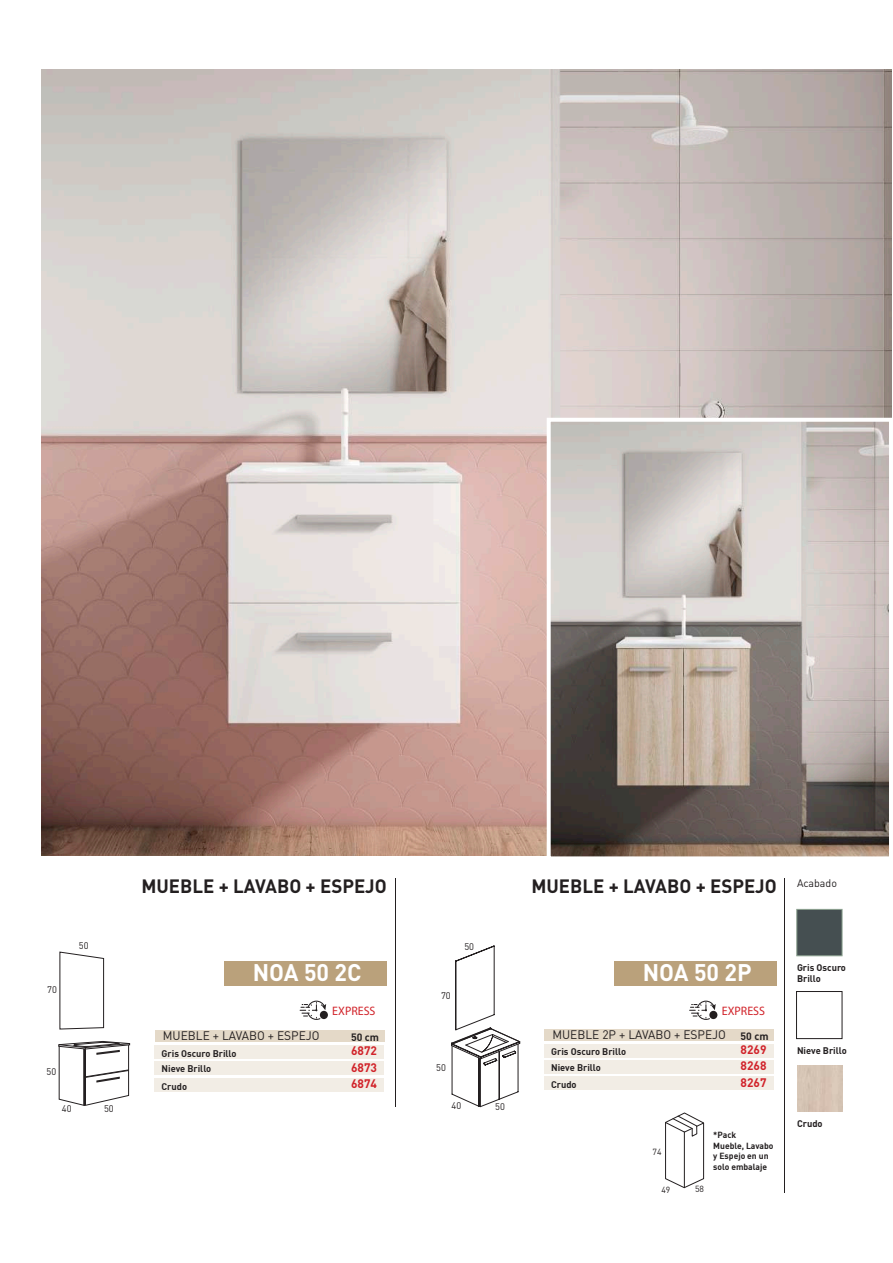
<style>
.page{position:relative;width:893px;height:1263px;background:#fff}
.page>*{position:absolute;margin:0;border:0;box-sizing:border-box;transform-origin:0 0}
.t1{font:700 23.7px "DIN Pro";color:#fff}
.t2{font:700 19.05px "DIN Pro";color:#231f20}
.t3{font:12.3px "DIN Pro";color:#231f20}
.t4{font:700 12.3px/16.4px "DIN Pro";color:#d1232a;text-align:justify}
.t5{font:12.3px "Myriad Pro";color:#d1232a}
.t6{font:10.95px "DIN Pro";color:#231f20}
.t7{font:700 10.5px "DIN";color:#231f20}
.t8{font:700 9.6px/15.8px "DIN";color:#231f20}
.t9{font:700 9.6px/10.9px "DIN Pro";color:#231f20}
.t10{font:9.6px "DIN Pro";color:#231f20}
.t11{font:8.85px "DIN Pro";color:#231f20}
.t12{font:700 8.7px/10.5px "DIN";color:#231f20}
</style>
<div class="page">
<img style="left:42px;top:70px;width:849px;height:785px">
<img style="left:552px;top:423px;width:336px;height:432px">
<div style="left:547px;top:418px;width:346px;height:442px;border:4px solid #fff"></div>
<div style="left:796px;top:991px;width:46px;height:48px;border:1px solid #231f20"></div>
<div style="left:797px;top:909px;width:45px;height:47px;background:#454f51;border:1px solid #899f8d"></div>
<hr style="left:785px;top:878px;width:1px;height:315px;background:#231f20">
<hr style="left:395px;top:878px;width:1px;height:229px;background:#231f20">
<svg style="left:300px;top:1001px;width:26px;height:19px"></svg>
<div style="left:320px;top:1011px;width:8px;height:8px;background:#231f20;border-radius:50%"></div>
<svg style="left:60px;top:952px;width:44px;height:77px"></svg>
<svg style="left:59px;top:1041px;width:71px;height:65px"></svg>
<div style="left:225px;top:961px;width:162px;height:25px;background:#baa17b"></div>
<div style="left:155px;top:1061px;width:229px;height:14px;background:#f2ede5"></div>
<div style="left:155px;top:1078px;width:229px;height:13px;background:#f2ede5"></div>
<div style="left:155px;top:1045px;width:229px;height:14px;background:#f2ede5"></div>
<div style="left:155px;top:1030px;width:229px;height:12px;background:#e4d9c8"></div>
<svg style="left:665px;top:1112px;width:39px;height:76px"></svg>
<svg style="left:689px;top:1001px;width:27px;height:19px"></svg>
<div style="left:709px;top:1011px;width:8px;height:8px;background:#231f20;border-radius:50%"></div>
<div style="left:615px;top:961px;width:162px;height:25px;background:#baa17b"></div>
<div style="left:544px;top:1060px;width:230px;height:14px;background:#f2ede5"></div>
<div style="left:544px;top:1076px;width:230px;height:14px;background:#f2ede5"></div>
<div style="left:544px;top:1044px;width:230px;height:13px;background:#f2ede5"></div>
<div style="left:545px;top:1029px;width:229px;height:12px;background:#e4d9c8"></div>
<svg style="left:451px;top:946px;width:70px;height:161px"></svg>
<div style="left:797px;top:1065px;width:45px;height:47px;background:#d6c4b4"></div>
<p class="t10" style="left:47px;top:982px;width:11px">70</p>
<p class="t10" style="left:79px;top:939px;width:11px">50</p>
<p class="t10" style="left:47px;top:1065px;width:11px">50</p>
<p class="t10" style="left:62px;top:1102px;width:11px">40</p>
<p class="t10" style="left:104px;top:1102px;width:11px">50</p>
<h2 class="t2" style="left:141px;top:873px;width:247px">MUEBLE + LAVABO + ESPEJO</h2>
<h1 class="t1" style="left:253px;top:957px;width:110px">NOA 50 2C</h1>
<p class="t3" style="left:163px;top:1027px;width:158px">MUEBLE + LAVABO + ESPEJO</p>
<p class="t8" style="left:162px;top:1045px;width:76px">Gris Oscuro Brillo<br>Nieve Brillo</p>
<p class="t8" style="left:162px;top:1078px;width:27px">Crudo</p>
<p class="t5" style="left:332px;top:1003px;width:45px">EXPRESS</p>
<p class="t7" style="left:351px;top:1031px;width:30px">50 cm</p>
<p class="t4" style="left:351px;top:1042px;width:27px">6872<br>6873<br>6874</p>
<p class="t10" style="left:464px;top:939px;width:11px">50</p>
<p class="t10" style="left:441px;top:989px;width:11px">70</p>
<p class="t10" style="left:436px;top:1060px;width:11px">50</p>
<p class="t10" style="left:451px;top:1099px;width:11px">40</p>
<p class="t10" style="left:495px;top:1100px;width:11px">50</p>
<h2 class="t2" style="left:531px;top:873px;width:247px">MUEBLE + LAVABO + ESPEJO</h2>
<p class="t6" style="left:797px;top:875px;width:42px">Acabado</p>
<h1 class="t1" style="left:643px;top:957px;width:110px">NOA 50 2P</h1>
<p class="t5" style="left:722px;top:1003px;width:45px">EXPRESS</p>
<p class="t3" style="left:552px;top:1026px;width:175px">MUEBLE 2P + LAVABO + ESPEJO</p>
<p class="t8" style="left:551px;top:1044px;width:76px">Gris Oscuro Brillo<br>Nieve Brillo</p>
<p class="t8" style="left:551px;top:1076px;width:27px">Crudo</p>
<p class="t7" style="left:741px;top:1029px;width:30px">50 cm</p>
<p class="t4" style="left:741px;top:1041px;width:27px">8269<br>8268<br>8267</p>
<p class="t11" style="left:653px;top:1146px;width:10px">74</p>
<p class="t11" style="left:661px;top:1183px;width:10px">49</p>
<p class="t11" style="left:695px;top:1183px;width:10px">58</p>
<p class="t12" style="left:713px;top:1129px;width:62px">*Pack<br>Mueble, Lavabo y Espejo en un solo embalaje</p>
<p class="t9" style="left:797px;top:962px;width:51px">Gris Oscuro<br>Brillo</p>
<p class="t9" style="left:797px;top:1044px;width:51px">Nieve Brillo</p>
<p class="t9" style="left:797px;top:1118px;width:27px">Crudo</p>
</div>
